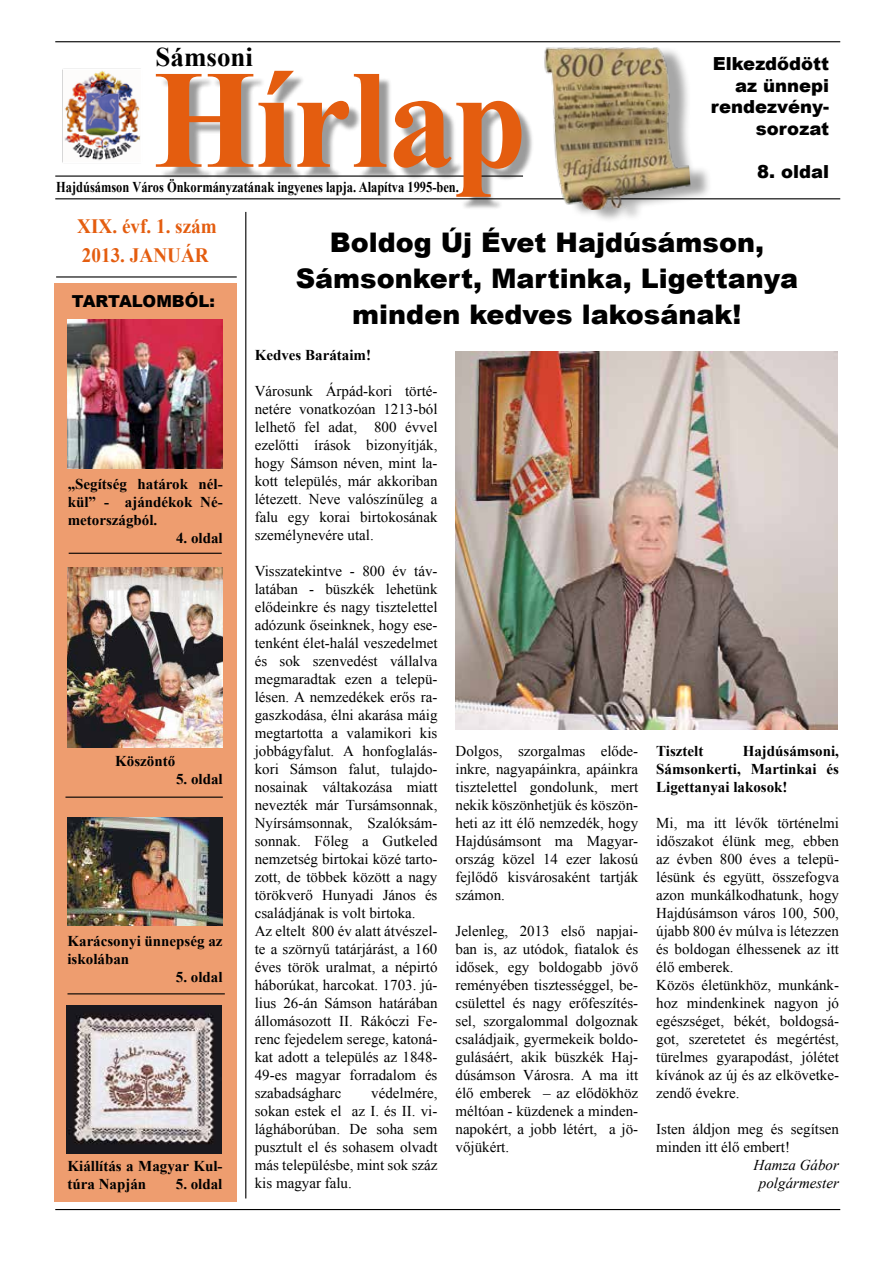
<style>
.page{position:relative;width:893px;height:1263px;background:#fff}
.page>*{position:absolute;margin:0;border:0;box-sizing:border-box;transform-origin:0 0}
.t1{font:700 140.25px "Times New Roman";color:#e45d0f;scale:.94 1}
.t2{font:900 27px/36px "Arial";color:#000;text-align:center}
.t3{font:700 27px "Times New Roman";color:#000}
.t4{font:700 20.4px "Times New Roman";color:#e45d0f;scale:.94 1}
.t5{font:900 18px/21.6px "Arial";color:#000;text-align:right}
.t6{font:900 16.5px "Arial";color:#000}
.t7{font:15px/18px "Times New Roman";color:#000;text-align:justify}
.t8{font:700 15px/18px "Times New Roman";color:#000;text-align:justify}
.t9{font:700 15px "Times New Roman";color:#000;scale:.83 1}
.t10{font:italic 15px/18px "Times New Roman";color:#000;text-align:center}
</style>
<div class="page">
<hr style="left:55px;top:41px;width:785px;height:1px;background:#000">
<hr style="left:55px;top:198px;width:785px;height:1px;background:#000">
<hr style="left:55px;top:1209px;width:785px;height:1px;background:#000">
<hr style="left:55px;top:176px;width:468px;height:1px;background:#000">
<img style="left:62px;top:68px;width:79px;height:95px">
<div style="left:160px;top:75px;width:375px;height:135px;background:#000;opacity:.4"></div>
<div style="left:54px;top:284px;width:183px;height:918px;background:#ee9d6f"></div>
<hr style="left:65px;top:797px;width:158px;height:1px;background:#000">
<hr style="left:56px;top:276px;width:181px;height:2px;background:#000">
<hr style="left:245px;top:212px;width:1px;height:986px;background:#000">
<hr style="left:69px;top:553px;width:153px;height:1px;background:#000">
<hr style="left:68px;top:993px;width:157px;height:1px;background:#000">
<img style="left:455px;top:351px;width:382px;height:378px">
<img style="left:68px;top:818px;width:155px;height:108px">
<img style="left:68px;top:320px;width:154px;height:148px">
<img style="left:67px;top:1005px;width:155px;height:148px">
<img style="left:68px;top:567px;width:155px;height:180px">
<div style="left:551px;top:46px;width:161px;height:178px;background:#000;opacity:.35"></div>
<img style="left:537px;top:41px;width:155px;height:172px">
<h2 class="t3" style="left:156px;top:38px;width:99px">Sámsoni</h2>
<h1 class="t1" style="left:153px;top:23px;width:399px">Hírlap</h1>
<p class="t9" style="left:56px;top:176px;width:487px">Hajdúsámson Város Önkormányzatának ingyenes lapja. Alapítva 1995-ben.</p>
<p class="t5" style="left:711px;top:52px;width:120px">Elkezdődött az ünnepi rendezvény&shy;sorozat</p>
<p class="t5" style="left:757px;top:160px;width:73px">8. oldal</p>
<h3 class="t4" style="left:77px;top:212px;width:150px">XIX. évf. 1. szám</h3>
<h3 class="t4" style="left:82px;top:241px;width:137px">2013. JANUÁR</h3>
<p class="t6" style="left:72px;top:289px;width:145px">TARTALOMBÓL:</p>
<p class="t8" style="left:68px;top:475px;width:157px">„Segítség határok nél&shy;kül” - ajándékok Né&shy;metországból.</p>
<p class="t8" style="left:176px;top:529px;width:48px">4. oldal</p>
<p class="t8" style="left:115px;top:752px;width:61px">Köszöntő</p>
<p class="t8" style="left:176px;top:770px;width:48px">5. oldal</p>
<p class="t8" style="left:67px;top:932px;width:157px">Karácsonyi ünnepség az iskolában</p>
<p class="t8" style="left:176px;top:968px;width:48px">5. oldal</p>
<p class="t8" style="left:67px;top:1156px;width:157px">Kiállítás a Magyar Kul&shy;túra Napján</p>
<p class="t8" style="left:176px;top:1174px;width:48px">5. oldal</p>
<h2 class="t2" style="left:296px;top:224px;width:504px">Boldog Új Évet Hajdúsámson,<br>Sámsonkert, Martinka, Ligettanya minden kedves lakosának!</h2>
<p class="t8" style="left:255px;top:346px;width:118px">Kedves Barátaim!</p>
<p class="t7" style="left:255px;top:382px;width:184px">Városunk Árpád-kori törté&shy;netére vonatkozóan 1213-ból lelhető fel adat, 800 évvel ezelőtti írások bizonyítják, hogy Sámson néven, mint la&shy;kott település, már akkoriban létezett. Neve valószínűleg a falu egy korai birtokosának személynevére utal.</p>
<p class="t7" style="left:255px;top:562px;width:184px;text-align:left">Visszatekintve - 800 év táv&shy;latában - büszkék lehetünk elődeinkre és nagy tisztelettel adózunk őseinknek, hogy ese&shy;tenként élet-halál veszedelmet és sok szenvedést vállalva megmaradtak ezen a telepü&shy;lésen. A nemzedékek erős ra&shy;gaszkodása, élni akarása máig megtartotta a valamikori kis jobbágyfalut. A honfoglalás&shy;kori Sámson falut, tulajdo&shy;nosainak váltakozása miatt nevezték már Tursámsonnak,<br>Nyírsámsonnak, Szalóksám&shy;sonnak. Főleg a Gutkeled nemzetség birtokai közé tarto&shy;zott, de többek között a nagy törökverő Hunyadi János és családjának is volt birtoka.<br>Az eltelt 800 év alatt átvészel&shy;te a szörnyű tatárjárást, a 160 éves török uralmat, a népirtó háborúkat, harcokat. 1703. jú&shy;lius 26-án Sámson határában állomásozott II. Rákóczi Fe&shy;renc fejedelem serege, katoná&shy;kat adott a település az 1848-<br>49-es magyar forradalom és szabadságharc</p>
<p class="t7" style="left:455px;top:742px;width:184px">Dolgos, szorgalmas előde&shy;inkre, nagyapáinkra, apáinkra tisztelettel gondolunk, mert nekik köszönhetjük és köszön&shy;heti az itt élő nemzedék, hogy Hajdúsámsont ma Magyar&shy;ország közel 14 ezer lakosú fejlődő kisvárosaként tartják számon.</p>
<p class="t7" style="left:455px;top:922px;width:184px">Jelenleg, 2013 első napjai&shy;ban is, az utódok, fiatalok és idősek, egy boldogabb jövő reményében tisztességgel, be&shy;csülettel és nagy erőfeszítés&shy;sel, szorgalommal dolgoznak családjaik, gyermekeik boldo&shy;gulásáért, akik büszkék Haj&shy;dúsámson Városra. A ma itt élő emberek – az elődökhöz méltóan - küzdenek a minden&shy;napokért, a jobb létért, a jö&shy;vőjükért.</p>
<p class="t8" style="left:656px;top:742px;width:184px;text-indent:86px">Hajdúsámsoni, Sámsonkerti, Martinkai és Ligettanyai lakosok!</p>
<p class="t7" style="left:656px;top:814px;width:184px;text-align:left">Mi, ma itt lévők történelmi időszakot élünk meg, ebben az évben 800 éves a telepü&shy;lésünk és együtt, összefogva azon munkálkodhatunk, hogy<br>Hajdúsámson város 100, 500, újabb 800 év múlva is létezzen és boldogan élhessenek az itt élő emberek.<br>Közös életünkhöz, munkánk&shy;hoz mindenkinek nagyon jó egészséget, békét, boldogsá&shy;got, szeretetet és megértést, türelmes gyarapodást, jólétet kívánok az új és az elkövetke&shy;zendő évekre.</p>
<p class="t7" style="left:656px;top:1120px;width:184px">Isten áldjon meg és segítsen minden itt élő embert!</p>
<p class="t10" style="left:753px;top:1156px;width:87px">Hamza Gábor polgármester</p>
<p class="t8" style="left:656px;top:742px;width:49px">Tisztelt</p>
<p class="t7" style="left:255px;top:1084px;width:184px;text-indent:117px">védelmére, sokan estek el az I. és II. vi&shy;lágháborúban. De soha sem pusztult el és sohasem olvadt más településbe, mint sok száz kis magyar falu.</p>
</div>
